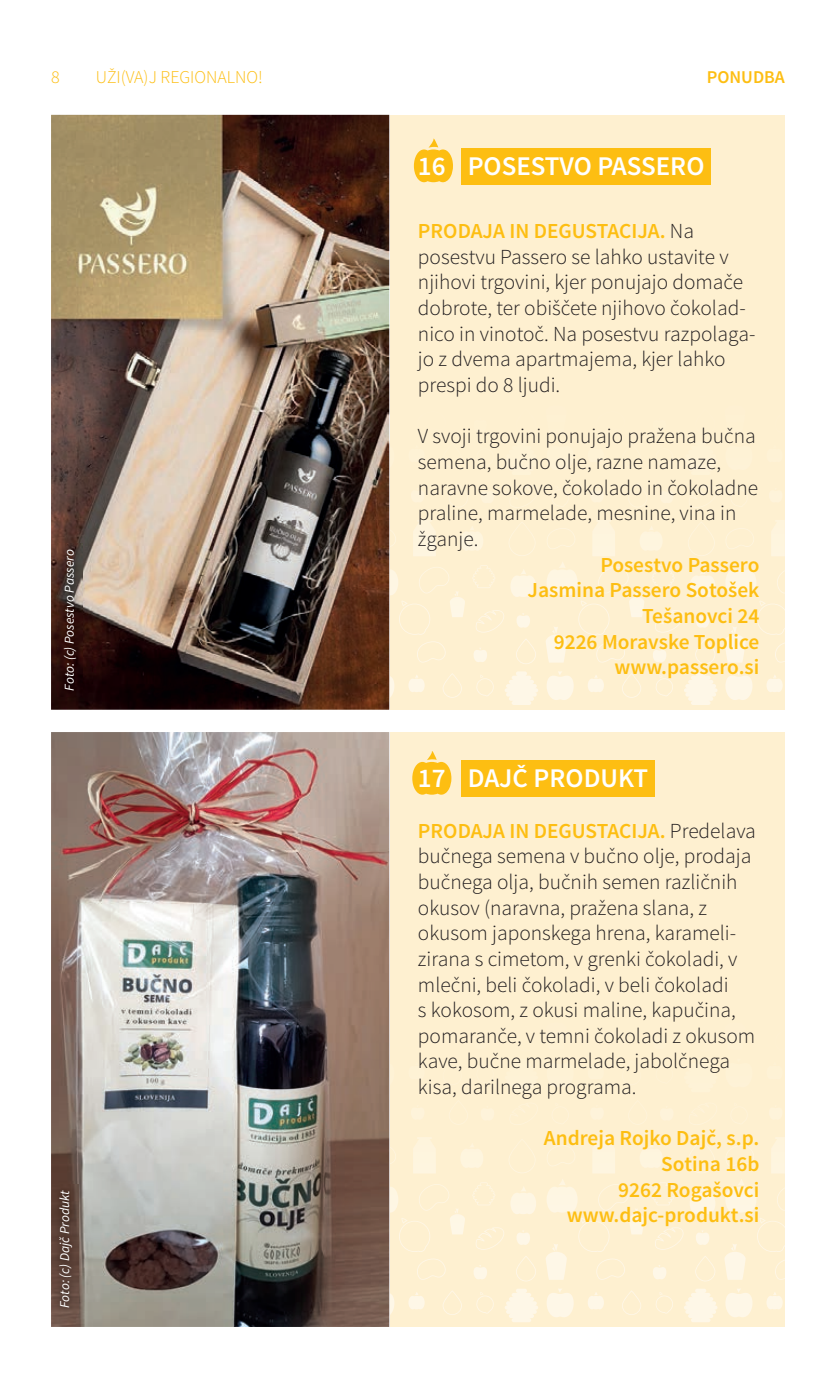
<style>
.page{position:relative;width:836px;height:1378px;background:#fff}
.page>*{position:absolute;margin:0;border:0;box-sizing:border-box;transform-origin:0 0}
.t1{font:600 27px "Source Sans Pro";color:#fff}
.t2{font:300 21.38px/25.7px "Source Sans Pro";color:#231f20}
.t3{font:600 21.38px/25.7px "Source Sans Pro";color:#fdbe12;text-align:right}
.t4{font:300 18px "Source Sans Pro";color:#fdbe12}
.t5{font:600 18px "Source Sans Pro";color:#fdbe12}
.t6{font:italic 13.5px "Source Sans Pro";color:#fff}
.s1{font-weight:600;color:#fdbe12}
</style>
<div class="page">
<div style="left:51px;top:115px;width:733px;height:595px;background:#fef0d0"></div>
<svg style="left:766px;top:675px;width:16px;height:17px"></svg>
<svg style="left:725px;top:671px;width:27px;height:29px"></svg>
<svg style="left:684px;top:671px;width:33px;height:34px"></svg>
<svg style="left:588px;top:675px;width:16px;height:17px"></svg>
<svg style="left:547px;top:671px;width:26px;height:29px"></svg>
<svg style="left:622px;top:673px;width:19px;height:25px"></svg>
<svg style="left:656px;top:675px;width:17px;height:21px"></svg>
<svg style="left:472px;top:565px;width:23px;height:23px"></svg>
<svg style="left:505px;top:671px;width:33px;height:34px"></svg>
<svg style="left:476px;top:610px;width:28px;height:22px"></svg>
<svg style="left:510px;top:569px;width:26px;height:28px"></svg>
<svg style="left:517px;top:613px;width:13px;height:15px"></svg>
<svg style="left:474px;top:648px;width:13px;height:14px"></svg>
<svg style="left:408px;top:675px;width:16px;height:17px"></svg>
<svg style="left:389px;top:676px;width:5px;height:22px"></svg>
<svg style="left:417px;top:641px;width:29px;height:21px"></svg>
<svg style="left:389px;top:567px;width:76px;height:68px"></svg>
<svg style="left:443px;top:673px;width:19px;height:25px"></svg>
<svg style="left:516px;top:639px;width:20px;height:25px"></svg>
<svg style="left:476px;top:675px;width:18px;height:21px"></svg>
<svg style="left:724px;top:520px;width:60px;height:142px"></svg>
<svg style="left:546px;top:520px;width:169px;height:144px"></svg>
<svg style="left:413px;top:520px;width:23px;height:36px"></svg>
<svg style="left:509px;top:532px;width:26px;height:24px"></svg>
<svg style="left:461px;top:527px;width:22px;height:23px"></svg>
<svg style="left:389px;top:446px;width:1px;height:22px"></svg>
<svg style="left:389px;top:529px;width:7px;height:18px"></svg>
<svg style="left:389px;top:337px;width:1px;height:68px"></svg>
<div style="left:51px;top:732px;width:733px;height:595px;background:#fef0d0"></div>
<svg style="left:766px;top:1292px;width:16px;height:17px"></svg>
<svg style="left:725px;top:1289px;width:27px;height:28px"></svg>
<svg style="left:684px;top:1289px;width:33px;height:33px"></svg>
<svg style="left:588px;top:1292px;width:16px;height:17px"></svg>
<svg style="left:547px;top:1289px;width:26px;height:28px"></svg>
<svg style="left:622px;top:1291px;width:19px;height:24px"></svg>
<svg style="left:656px;top:1292px;width:17px;height:21px"></svg>
<svg style="left:472px;top:1182px;width:23px;height:23px"></svg>
<svg style="left:505px;top:1289px;width:33px;height:33px"></svg>
<svg style="left:476px;top:1227px;width:28px;height:23px"></svg>
<svg style="left:510px;top:1187px;width:26px;height:27px"></svg>
<svg style="left:517px;top:1230px;width:13px;height:15px"></svg>
<svg style="left:474px;top:1265px;width:13px;height:14px"></svg>
<svg style="left:408px;top:1292px;width:16px;height:17px"></svg>
<svg style="left:389px;top:1293px;width:5px;height:22px"></svg>
<svg style="left:417px;top:1259px;width:29px;height:21px"></svg>
<svg style="left:389px;top:1184px;width:76px;height:68px"></svg>
<svg style="left:443px;top:1291px;width:19px;height:24px"></svg>
<svg style="left:516px;top:1256px;width:20px;height:25px"></svg>
<svg style="left:476px;top:1292px;width:18px;height:21px"></svg>
<svg style="left:724px;top:1137px;width:60px;height:143px"></svg>
<svg style="left:546px;top:1137px;width:169px;height:144px"></svg>
<svg style="left:413px;top:1137px;width:23px;height:36px"></svg>
<svg style="left:509px;top:1149px;width:26px;height:24px"></svg>
<svg style="left:461px;top:1144px;width:22px;height:24px"></svg>
<svg style="left:389px;top:1063px;width:1px;height:22px"></svg>
<svg style="left:389px;top:1146px;width:7px;height:18px"></svg>
<svg style="left:389px;top:954px;width:1px;height:68px"></svg>
<img style="left:51px;top:732px;width:338px;height:595px">
<img style="left:53px;top:1184px;width:25px;height:130px">
<svg style="left:412px;top:751px;width:39px;height:43px"></svg>
<div style="left:461px;top:760px;width:193px;height:36px;background:#fdbe12"></div>
<img style="left:51px;top:115px;width:338px;height:595px">
<svg style="left:414px;top:138px;width:39px;height:44px"></svg>
<div style="left:461px;top:148px;width:249px;height:37px;background:#fdbe12"></div>
<img style="left:58px;top:543px;width:25px;height:153px">
<p class="t4" style="left:51px;top:66px;width:10px">8</p>
<p class="t4" style="left:96px;top:66px;width:168px">UŽI(VA)J REGIONALNO!</p>
<p class="t5" style="left:706px;top:66px;width:80px">PONUDBA</p>
<p class="t6" style="left:61px;top:690px;width:143px;rotate:-90deg">Foto: (c) Posestvo Passero</p>
<p class="t6" style="left:56px;top:1307px;width:119px;rotate:-90deg">Foto: (c) Dajč Produkt</p>
<p class="t1" style="left:418px;top:149px;width:288px">16 POSESTVO PASSERO</p>
<p class="t2" style="left:418px;top:218px;width:339px"><span class="s1">PRODAJA IN DEGUSTACIJA.</span> Na posestvu Passero se lahko ustavite v njihovi trgovini, kjer ponujajo domače dobrote, ter obiščete njihovo čokolad&shy;nico in vinotoč. Na posestvu razpolaga&shy;jo z dvema apartmajema, kjer lahko prespi do 8 ljudi.</p>
<p class="t2" style="left:418px;top:423px;width:342px">V svoji trgovini ponujajo pražena bučna semena, bučno olje, razne namaze, naravne sokove, čokolado in čokoladne praline, marmelade, mesnine, vina in žganje.</p>
<p class="t3" style="left:527px;top:552px;width:233px">Posestvo Passero<br>Jasmina Passero Sotošek<br>Tešanovci 24<br>9226 Moravske Toplice www.passero.si</p>
<p class="t1" style="left:418px;top:760px;width:232px">17 DAJČ PRODUKT</p>
<p class="t2" style="left:418px;top:818px;width:339px"><span class="s1">PRODAJA IN DEGUSTACIJA.</span> Predelava bučnega semena v bučno olje, prodaja bučnega olja, bučnih semen različnih okusov (naravna, pražena slana, z okusom japonskega hrena, karameli&shy;zirana s cimetom, v grenki čokoladi, v mlečni, beli čokoladi, v beli čokoladi<br>s kokosom, z okusi maline, kapučina, pomaranče, v temni čokoladi z okusom kave, bučne marmelade, jabolčnega kisa, darilnega programa.</p>
<p class="t3" style="left:544px;top:1126px;width:217px">Andreja Rojko Dajč, s.p.<br>Sotina 16b<br>9262 Rogašovci www.dajc-produkt.si</p>
</div>
